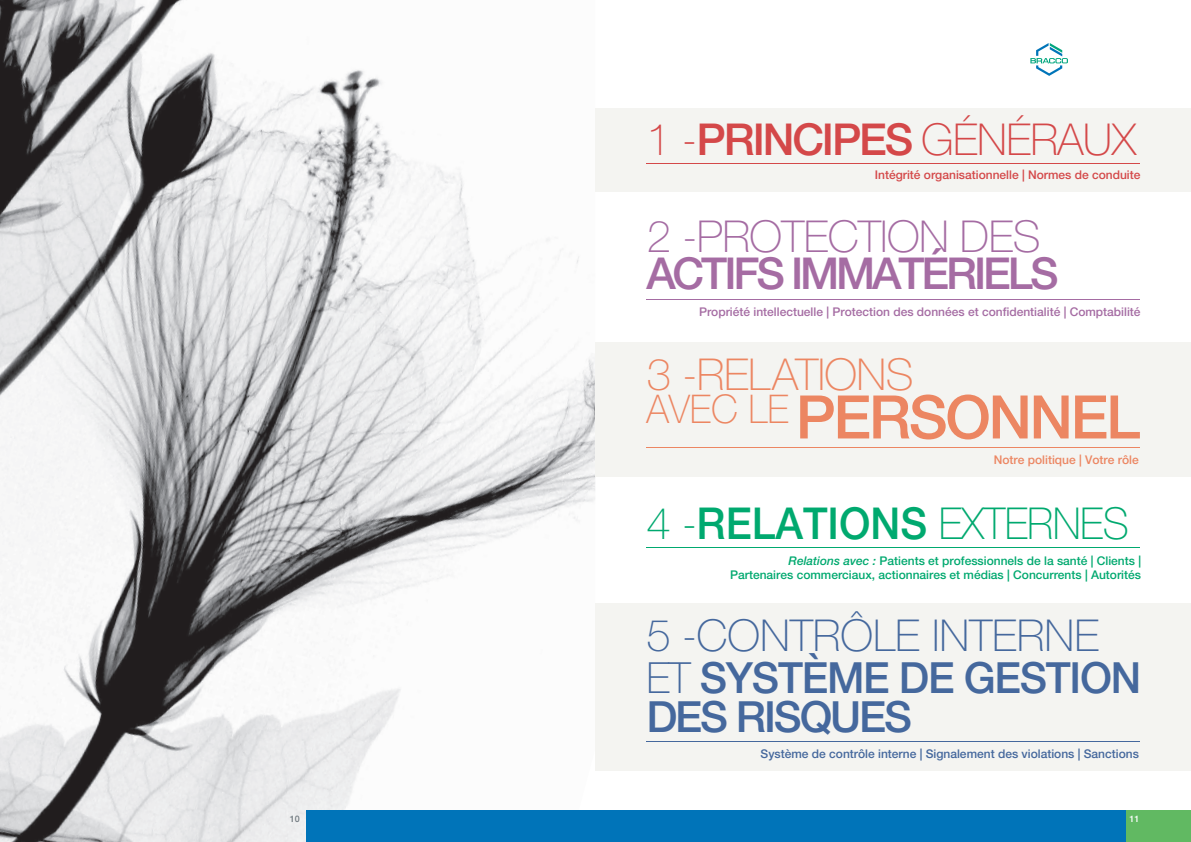
<style>
.page{position:relative;width:1191px;height:842px;background:#fff}
.page>*{position:absolute;margin:0;border:0;box-sizing:border-box;transform-origin:0 0}
.t1{font:500 60.1px "Helvetica Neue LT Std";letter-spacing:-.04em;color:#ec8662}
.t2{font:100 44px "Helvetica Neue LT Std";letter-spacing:-.015em;color:#d44849}
.t3{font:100 44px "Helvetica Neue LT Std";letter-spacing:-.015em;color:#00a96f}
.t4{font:100 44px "Helvetica Neue LT Std";color:#45689d}
.t5{font:500 44px "Helvetica Neue LT Std";letter-spacing:-.07em;color:#a56ca3}
.t6{font:100 44px "Helvetica Neue LT Std";letter-spacing:-.015em;color:#a56ca3}
.t7{font:100 44px "Helvetica Neue LT Std";letter-spacing:-.015em;color:#ec8662}
.t8{font:500 43px/39px "Helvetica Neue LT Std";letter-spacing:-.03em;color:#45689d}
.t9{font:500 12px/14.4px "Helvetica Neue LT Std";color:#00a96f;text-align:right}
.t10{font:500 12px "Helvetica Neue LT Std";color:#a56ca3}
.t11{font:500 12px "Helvetica Neue LT Std";color:#45689d}
.t12{font:500 12px "Helvetica Neue LT Std";color:#d44849}
.t13{font:500 12px "Helvetica Neue LT Std";color:#ec8662}
.t14{font:500 9px "Helvetica Neue LT Std";color:#70797f}
.t15{font:500 9px "Helvetica Neue LT Std";color:#fff}
.s1{font-weight:500}
.s2{font-style:italic}
.s3{font-weight:100}
</style>
<div class="page">
<img style="left:0;top:0;width:595px;height:842px">
<div style="left:306px;top:810px;width:289px;height:32px;background:#0074b9"></div>
<div style="left:595px;top:603px;width:596px;height:167px;background:#f4f4f1"></div>
<div style="left:595px;top:342px;width:596px;height:135px;background:#f4f4f1"></div>
<div style="left:595px;top:108px;width:596px;height:84px;background:#f4f4f1"></div>
<hr style="left:646px;top:163px;width:494px;height:1px;background:#d44849">
<hr style="left:646px;top:741px;width:494px;height:1px;background:#45689d">
<hr style="left:646px;top:299px;width:494px;height:1px;background:#a56ca3">
<hr style="left:646px;top:447px;width:494px;height:1px;background:#ec8662">
<hr style="left:646px;top:547px;width:494px;height:1px;background:#00a96f">
<svg style="left:1030px;top:43px;width:38px;height:33px"></svg>
<div style="left:595px;top:810px;width:596px;height:32px;background:#0074b9"></div>
<div style="left:1126px;top:810px;width:65px;height:32px;background:#61b962"></div>
<p class="t14" style="left:290px;top:813px;width:12px">10</p>
<h2 class="t2" style="left:646px;top:114px;width:491px">1 -<span class="s1">PRINCIPES</span> GÉNÉRAUX</h2>
<p class="t12" style="left:875px;top:168px;width:267px">Intégrité organisationnelle | Normes de conduite</p>
<h2 class="t6" style="left:647px;top:211px;width:395px">2 -PROTECTION DES</h2>
<h2 class="t5" style="left:646px;top:247px;width:414px">ACTIFS IMMATÉRIELS</h2>
<p class="t10" style="left:699px;top:305px;width:443px">Propriété intellectuelle | Protection des données et confidentialité | Comptabilité</p>
<h2 class="t7" style="left:647px;top:349px;width:268px">3 -RELATIONS</h2>
<h1 class="t1" style="left:646px;top:381px;width:496px"><sup>AVEC</sup> <sup>LE</sup> PERSONNEL</h1>
<p class="t13" style="left:994px;top:452px;width:146px">Notre politique | Votre rôle</p>
<h2 class="t3" style="left:646px;top:498px;width:484px">4 -<span class="s1">RELATIONS</span> EXTERNES</h2>
<p class="t9" style="left:730px;top:553px;width:412px"><span class="s2">Relations avec :</span> Patients et professionnels de la santé | Clients |<br>Partenaires commerciaux, actionnaires et médias | Concurrents | Autorités</p>
<h2 class="t4" style="left:646px;top:610px;width:454px">5 -CONTRÔLE INTERNE</h2>
<h3 class="t8" style="left:646px;top:657px;width:496px"><span class="s3">ET</span> SYSTÈME DE GESTION<br>DES RISQUES</h3>
<p class="t11" style="left:760px;top:746px;width:380px">Système de contrôle interne | Signalement des violations | Sanctions</p>
<p class="t15" style="left:1130px;top:813px;width:12px">11</p>
</div>
